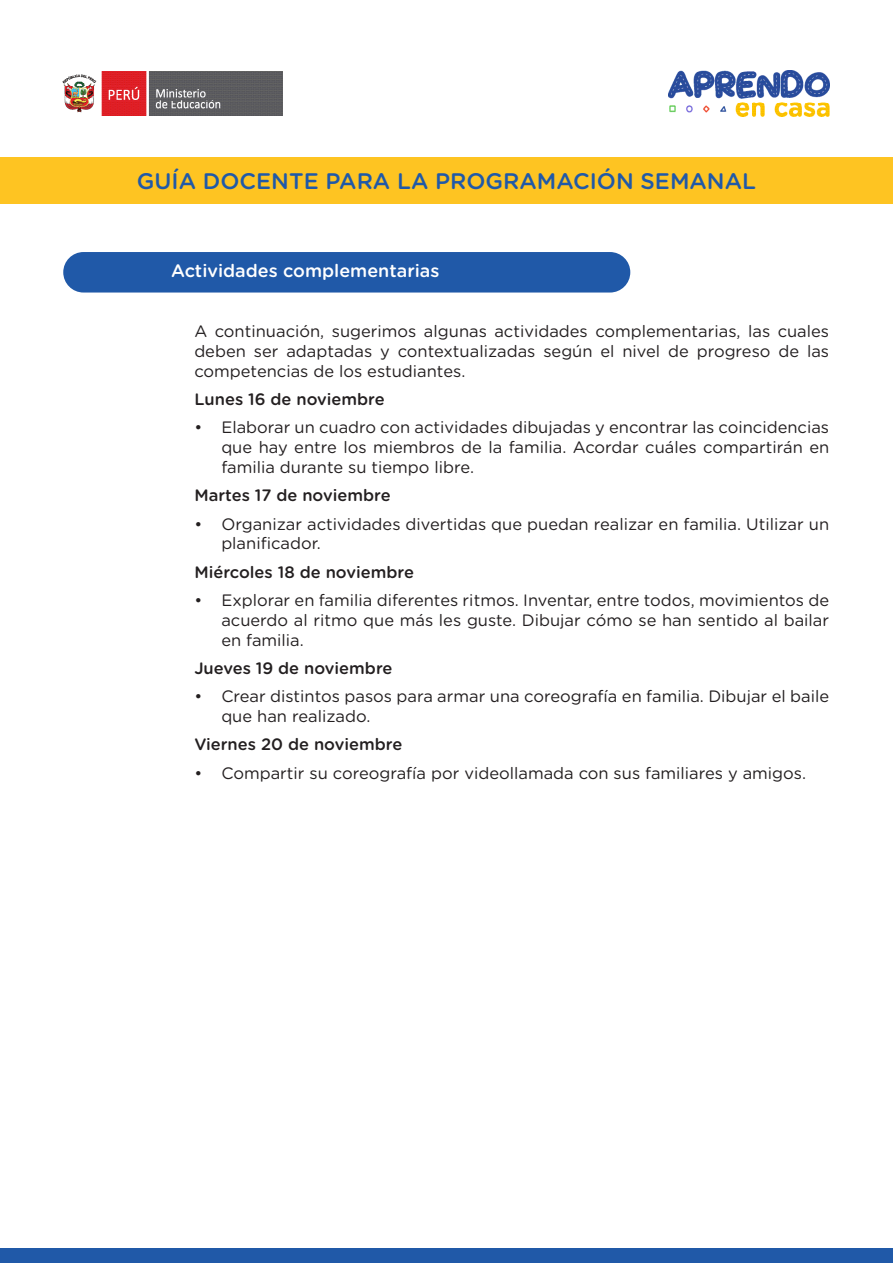
<style>
.page{position:relative;width:893px;height:1263px;background:#fff}
.page>*{position:absolute;margin:0;border:0;box-sizing:border-box;transform-origin:0 0}
.t1{font:500 22.5px "Gotham Rounded";color:#2059a8}
.SUBTITULO_1{font:500 18px "Gotham Rounded";color:#fff}
.Parrafo_2ESP_Pos{font:16.5px/19.8px "Gotham Rounded";color:#231f20;text-align:justify}
.Parrafo_2ESP_Pos-2{font:500 16.5px "Gotham Rounded";color:#231f20}
</style>
<div class="page">
<div style="left:0;top:1248px;width:893px;height:15px;background:#2059a8"></div>
<img style="left:62px;top:71px;width:220px;height:45px">
<img style="left:668px;top:70px;width:161px;height:47px">
<div style="left:0;top:157px;width:893px;height:47px;background:#fec422"></div>
<div style="left:63px;top:252px;width:567px;height:41px;background:#2059a8;border-radius:20px"></div>
<h1 class="t1" style="left:137px;top:165px;width:621px">GUÍA DOCENTE PARA LA PROGRAMACIÓN SEMANAL</h1>
<p class="SUBTITULO_1" style="left:171px;top:258px;width:270px">Actividades complementarias</p>
<p class="Parrafo_2ESP_Pos" style="left:194px;top:321px;width:636px">A continuación, sugerimos algunas actividades complementarias, las cuales deben ser adaptadas y contextualizadas según el nivel de progreso de las competencias de los estudiantes.</p>
<p class="Parrafo_2ESP_Pos-2" style="left:194px;top:387px;width:192px">Lunes 16 de noviembre</p>
<p class="Parrafo_2ESP_Pos" style="left:221px;top:417px;width:609px;text-indent:-27px">• Elaborar un cuadro con actividades dibujadas y encontrar las coincidencias que hay entre los miembros de la familia. Acordar cuáles compartirán en familia durante su tiempo libre.</p>
<p class="Parrafo_2ESP_Pos-2" style="left:194px;top:484px;width:198px">Martes 17 de noviembre</p>
<p class="Parrafo_2ESP_Pos" style="left:221px;top:513px;width:609px;text-indent:-27px">• Organizar actividades divertidas que puedan realizar en familia. Utilizar un planificador.</p>
<p class="Parrafo_2ESP_Pos-2" style="left:194px;top:560px;width:221px">Miércoles 18 de noviembre</p>
<p class="Parrafo_2ESP_Pos" style="left:221px;top:590px;width:609px;text-indent:-27px">• Explorar en familia diferentes ritmos. Inventar, entre todos, movimientos de acuerdo al ritmo que más les guste. Dibujar cómo se han sentido al bailar en familia.</p>
<p class="Parrafo_2ESP_Pos-2" style="left:194px;top:656px;width:200px">Jueves 19 de noviembre</p>
<p class="Parrafo_2ESP_Pos" style="left:221px;top:686px;width:609px;text-indent:-27px">• Crear distintos pasos para armar una coreografía en familia. Dibujar el baile que han realizado.</p>
<p class="Parrafo_2ESP_Pos-2" style="left:194px;top:733px;width:209px">Viernes 20 de noviembre</p>
<p class="Parrafo_2ESP_Pos" style="left:194px;top:762px;width:613px">• Compartir su coreografía por videollamada con sus familiares y amigos.</p>
</div>
